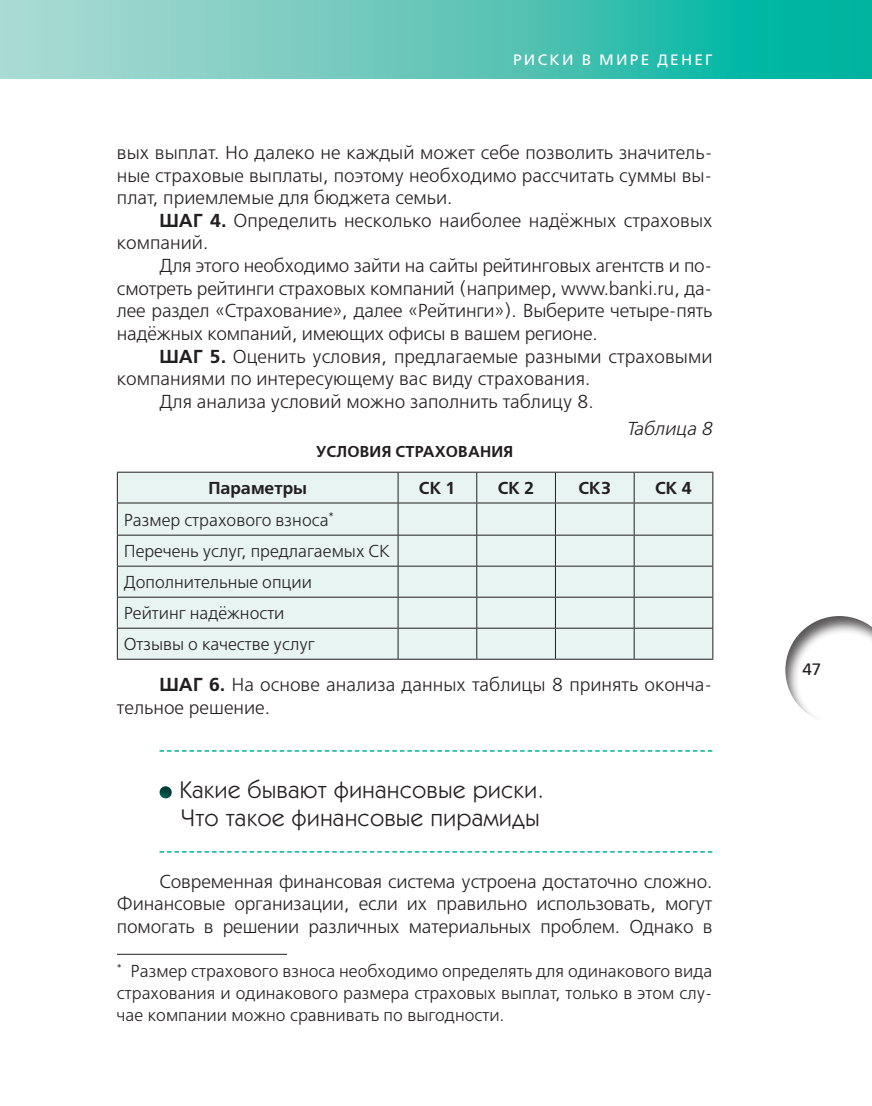
<style>
.page{position:relative;width:872px;height:1106px;background:#fff}
.page>*{position:absolute;margin:0;border:0;box-sizing:border-box;transform-origin:0 0}
.t1{font:24px/27.2px "Kabel Book ITC";letter-spacing:.03em;color:#231f20}
.t2{font:300 18.75px/22.6px "Free Set";color:#231f20;text-align:justify}
.t3{font:600 18.75px "Free Set";color:#231f20}
.t4{font:italic 300 18.75px "Free Set";color:#231f20}
.t5{font:300 17.25px/31px "Free Set";color:#231f20}
.t6{font:600 17.25px "Free Set";color:#231f20}
.t7{font:16.5px "Free Set C San Pin";color:#231f20}
.t8{font:600 15.75px "Free Set";letter-spacing:.01em;color:#231f20}
.t9{font:15px "Free Set C San Pin";letter-spacing:.15em;color:#fff}
.s1{font-weight:600}
</style>
<div class="page">
<svg style="left:0;top:0;width:872px;height:78px;background:#59c6b8"></svg>
<div style="left:784px;top:615px;width:88px;height:110px;background:#231f20;opacity:.75"></div>
<svg style="left:159px;top:750px;width:553px;height:1px"></svg>
<svg style="left:159px;top:851px;width:553px;height:1px"></svg>
<div style="left:118px;top:473px;width:594px;height:186px;background:#e7f4f2"></div>
<hr style="left:117px;top:472px;width:281px;height:1px;background:#231f20">
<hr style="left:117px;top:472px;width:1px;height:30px;background:#231f20">
<hr style="left:398px;top:472px;width:79px;height:1px;background:#231f20">
<hr style="left:398px;top:472px;width:1px;height:30px;background:#231f20">
<hr style="left:477px;top:472px;width:78px;height:1px;background:#231f20">
<hr style="left:476px;top:472px;width:1px;height:30px;background:#231f20">
<hr style="left:555px;top:472px;width:79px;height:1px;background:#231f20">
<hr style="left:555px;top:472px;width:1px;height:30px;background:#231f20">
<hr style="left:634px;top:472px;width:79px;height:1px;background:#231f20">
<hr style="left:634px;top:472px;width:1px;height:30px;background:#231f20">
<hr style="left:712px;top:472px;width:1px;height:30px;background:#231f20">
<hr style="left:117px;top:502px;width:281px;height:1px;background:#231f20">
<hr style="left:117px;top:503px;width:1px;height:32px;background:#231f20">
<hr style="left:398px;top:502px;width:79px;height:1px;background:#231f20">
<hr style="left:398px;top:503px;width:1px;height:32px;background:#231f20">
<hr style="left:477px;top:502px;width:78px;height:1px;background:#231f20">
<hr style="left:476px;top:503px;width:1px;height:32px;background:#231f20">
<hr style="left:555px;top:502px;width:79px;height:1px;background:#231f20">
<hr style="left:555px;top:503px;width:1px;height:32px;background:#231f20">
<hr style="left:634px;top:502px;width:79px;height:1px;background:#231f20">
<hr style="left:634px;top:503px;width:1px;height:32px;background:#231f20">
<hr style="left:712px;top:503px;width:1px;height:32px;background:#231f20">
<hr style="left:117px;top:535px;width:281px;height:1px;background:#231f20">
<hr style="left:117px;top:535px;width:1px;height:31px;background:#231f20">
<hr style="left:398px;top:535px;width:79px;height:1px;background:#231f20">
<hr style="left:398px;top:535px;width:1px;height:31px;background:#231f20">
<hr style="left:477px;top:535px;width:78px;height:1px;background:#231f20">
<hr style="left:476px;top:535px;width:1px;height:31px;background:#231f20">
<hr style="left:555px;top:535px;width:79px;height:1px;background:#231f20">
<hr style="left:555px;top:535px;width:1px;height:31px;background:#231f20">
<hr style="left:634px;top:535px;width:79px;height:1px;background:#231f20">
<hr style="left:634px;top:535px;width:1px;height:31px;background:#231f20">
<hr style="left:712px;top:535px;width:1px;height:31px;background:#231f20">
<hr style="left:117px;top:566px;width:281px;height:1px;background:#231f20">
<hr style="left:117px;top:566px;width:1px;height:31px;background:#231f20">
<hr style="left:398px;top:566px;width:79px;height:1px;background:#231f20">
<hr style="left:398px;top:566px;width:1px;height:31px;background:#231f20">
<hr style="left:477px;top:566px;width:78px;height:1px;background:#231f20">
<hr style="left:476px;top:566px;width:1px;height:31px;background:#231f20">
<hr style="left:555px;top:566px;width:79px;height:1px;background:#231f20">
<hr style="left:555px;top:566px;width:1px;height:31px;background:#231f20">
<hr style="left:634px;top:566px;width:79px;height:1px;background:#231f20">
<hr style="left:634px;top:566px;width:1px;height:31px;background:#231f20">
<hr style="left:712px;top:566px;width:1px;height:31px;background:#231f20">
<hr style="left:117px;top:597px;width:281px;height:1px;background:#231f20">
<hr style="left:117px;top:597px;width:1px;height:31px;background:#231f20">
<hr style="left:398px;top:597px;width:79px;height:1px;background:#231f20">
<hr style="left:398px;top:597px;width:1px;height:31px;background:#231f20">
<hr style="left:477px;top:597px;width:78px;height:1px;background:#231f20">
<hr style="left:476px;top:597px;width:1px;height:31px;background:#231f20">
<hr style="left:555px;top:597px;width:79px;height:1px;background:#231f20">
<hr style="left:555px;top:597px;width:1px;height:31px;background:#231f20">
<hr style="left:634px;top:597px;width:79px;height:1px;background:#231f20">
<hr style="left:634px;top:597px;width:1px;height:31px;background:#231f20">
<hr style="left:712px;top:597px;width:1px;height:31px;background:#231f20">
<hr style="left:117px;top:628px;width:281px;height:1px;background:#231f20">
<hr style="left:117px;top:628px;width:1px;height:31px;background:#231f20">
<hr style="left:398px;top:628px;width:79px;height:1px;background:#231f20">
<hr style="left:398px;top:628px;width:1px;height:31px;background:#231f20">
<hr style="left:477px;top:628px;width:78px;height:1px;background:#231f20">
<hr style="left:476px;top:628px;width:1px;height:31px;background:#231f20">
<hr style="left:555px;top:628px;width:79px;height:1px;background:#231f20">
<hr style="left:555px;top:628px;width:1px;height:31px;background:#231f20">
<hr style="left:634px;top:628px;width:79px;height:1px;background:#231f20">
<hr style="left:634px;top:628px;width:1px;height:31px;background:#231f20">
<hr style="left:712px;top:628px;width:1px;height:31px;background:#231f20">
<hr style="left:117px;top:659px;width:281px;height:1px;background:#231f20">
<hr style="left:398px;top:659px;width:79px;height:1px;background:#231f20">
<hr style="left:477px;top:659px;width:78px;height:1px;background:#231f20">
<hr style="left:555px;top:659px;width:79px;height:1px;background:#231f20">
<hr style="left:634px;top:659px;width:79px;height:1px;background:#231f20">
<div style="left:158px;top:783px;width:15px;height:16px;background:#231f20;opacity:.75"></div>
<hr style="left:117px;top:953px;width:170px;height:1px;background:#231f20">
<p class="t9" style="left:513px;top:52px;width:201px">РИСКИ В МИРЕ ДЕНЕГ</p>
<p class="t2" style="left:117px;top:142px;width:597px">вых выплат. Но далеко не каждый может себе позволить значитель&shy;ные страховые выплаты, поэтому необходимо рассчитать суммы вы&shy;плат, приемлемые для бюджета семьи.</p>
<p class="t3" style="left:159px;top:209px;width:15px">ШАГ</p>
<p class="t2" style="left:210px;top:209px;width:504px"><span class="s1">4.</span> Определить несколько наиболее надёжных страховых</p>
<p class="t2" style="left:117px;top:232px;width:93px">компаний.</p>
<p class="t2" style="left:159px;top:255px;width:554px">Для этого необходимо зайти на сайты рейтинговых агентств и по-</p>
<p class="t2" style="left:117px;top:277px;width:597px">смотреть рейтинги страховых компаний (например, www.banki.ru, да-</p>
<p class="t2" style="left:117px;top:300px;width:597px">лее раздел «Страхование», далее «Рейтинги»). Выберите четыре-пять</p>
<p class="t2" style="left:117px;top:322px;width:482px">надёжных компаний, имеющих офисы в вашем регионе.</p>
<p class="t3" style="left:159px;top:345px;width:15px">ШАГ</p>
<p class="t2" style="left:209px;top:345px;width:504px"><span class="s1">5.</span> Оценить условия, предлагаемые разными страховыми</p>
<p class="t2" style="left:117px;top:368px;width:475px">компаниями по интересующему вас виду страхования.</p>
<p class="t2" style="left:159px;top:390px;width:436px">Для анализа условий можно заполнить таблицу 8.</p>
<p class="t4" style="left:626px;top:417px;width:87px">Таблица 8</p>
<p class="t8" style="left:316px;top:442px;width:199px">Условия страхования</p>
<p class="t6" style="left:208px;top:478px;width:100px">Параметры</p>
<p class="t6" style="left:419px;top:478px;width:38px">СК 1</p>
<p class="t6" style="left:497px;top:478px;width:38px">СК 2</p>
<p class="t6" style="left:578px;top:478px;width:34px">СК 3</p>
<p class="t6" style="left:655px;top:478px;width:38px">СК 4</p>
<p class="t5" style="left:124px;top:505px;width:268px">Размер страхового взноса<sup>*<br></sup>Перечень услуг, предлагаемых СК<br>Дополнительные опции<br>Рейтинг надёжности<br>Отзывы о качестве услуг</p>
<p class="t3" style="left:159px;top:673px;width:15px">ШАГ</p>
<p class="t2" style="left:117px;top:674px;width:597px;text-indent:92px"><span class="s1">6.</span> На основе анализа данных таблицы 8 принять оконча&shy;тельное решение.</p>
<p class="t1" style="left:179px;top:776px;width:366px">Какие бывают финансовые риски.<br>Что такое финансовые пирамиды</p>
<p class="t2" style="left:117px;top:870px;width:597px;text-indent:43px">Современная финансовая система устроена достаточно сложно.<br>Финансовые организации, если их правильно использовать, могут помогать в решении различных материальных проблем. Однако в</p>
<p class="t5" style="left:117px;top:959px;width:597px;line-height:22.2px;text-align:justify"><sup>*</sup> Размер страхового взноса необходимо определять для одинакового вида страхования и одинакового размера страховых выплат, только в этом слу&shy;чае компании можно сравнивать по выгодности.</p>
<p class="t7" style="left:802px;top:659px;width:20px">47</p>
</div>
